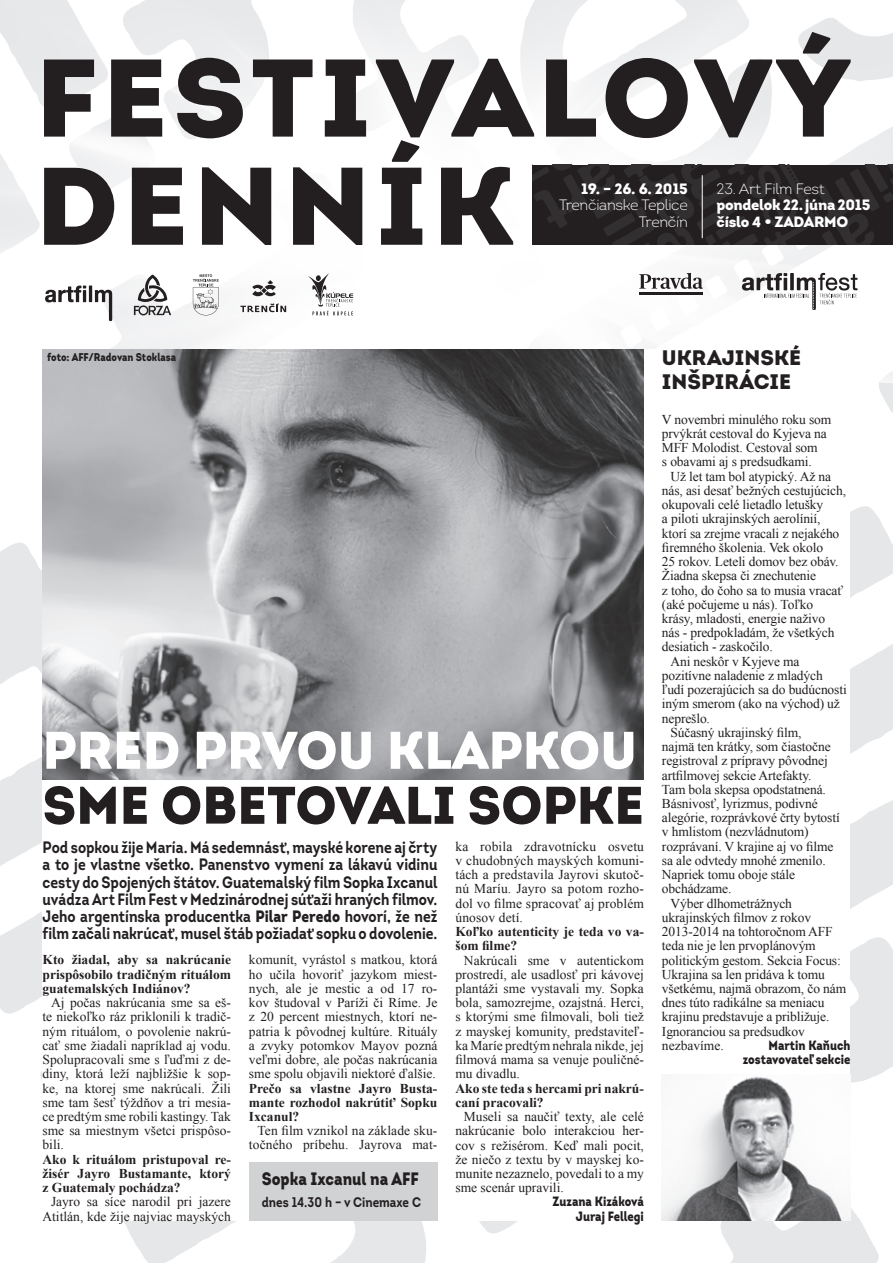
<style>
.page{position:relative;width:893px;height:1263px;background:#fff}
.page>*{position:absolute;margin:0;border:0;box-sizing:border-box;transform-origin:0 0}
.t1{font:900 110.1px/108.1px "Intro";letter-spacing:.04em;color:#231f20;scale:1.04 1}
.t2{font:900 52.8px "Intro";color:#231f20}
.t3{font:900 52.8px "Intro";color:#fff}
.t4{font:900 21px/24px "Intro";color:#231f20}
.t5{font:900 18px "Intro";color:#231f20;scale:.85 1}
.t6{font:700 16.5px/17.2px "Intro";color:#231f20;text-align:justify;scale:.85 1}
.t7{font:900 15px/16.4px "Intro";letter-spacing:-.02em;color:#fff}
.t8{font:300 15px/16.4px "Intro";letter-spacing:-.02em;color:#fff;text-align:right}
.t9{font:700 13.95px "Intro";color:#231f20;scale:.85 1}
.t10{font:13.5px/14.2px "Times New Roman";letter-spacing:-.01em;color:#231f20;text-align:justify}
.t11{font:700 13.5px/14.2px "Times New Roman";color:#231f20;text-align:justify}
.t12{font:900 13.5px/14.2px "Intro";color:#231f20;text-align:right;scale:.85 1}
.t13{font:13.5px/14.2px "Times New Roman";letter-spacing:.01em;color:#231f20;text-align:right}
.t14{font:900 11.25px "Intro";color:#231f20;scale:.85 1}
.s1{font-weight:900}
</style>
<div class="page">
<svg style="left:850px;top:854px;width:43px;height:229px;fill:#e6e7e9"></svg>
<svg style="left:850px;top:690px;width:43px;height:164px;fill:#e6e7e9"></svg>
<svg style="left:850px;top:506px;width:43px;height:184px;fill:#e6e7e9"></svg>
<svg style="left:479px;top:1221px;width:38px;height:13px"></svg>
<svg style="left:661px;top:1208px;width:218px;height:55px"></svg>
<svg style="left:0;top:543px;width:43px;height:240px;fill:#e6e7e9"></svg>
<svg style="left:0;top:783px;width:42px;height:164px;fill:#e6e7e9"></svg>
<svg style="left:0;top:947px;width:427px;height:316px"></svg>
<img style="left:0;top:0;width:893px;height:383px">
<svg style="left:134px;top:275px;width:37px;height:40px"></svg>
<svg style="left:193px;top:274px;width:26px;height:41px"></svg>
<svg style="left:45px;top:285px;width:67px;height:36px"></svg>
<svg style="left:240px;top:303px;width:46px;height:9px"></svg>
<svg style="left:252px;top:280px;width:24px;height:17px"></svg>
<svg style="left:308px;top:273px;width:45px;height:42px"></svg>
<svg style="left:533px;top:165px;width:360px;height:248px"></svg>
<div style="left:43px;top:349px;width:807px;height:871px;background:#fff"></div>
<hr style="left:702px;top:175px;width:1px;height:63px;background:#fff">
<img style="left:43px;top:349px;width:601px;height:430px">
<div style="left:249px;top:1162px;width:188px;height:58px;background:#d1d2d4"></div>
<img style="left:662px;top:1076px;width:187px;height:144px">
<h1 class="t1" style="left:35px;top:42px;width:785px">FESTIVALOVÝ<br>DENNÍK</h1>
<p class="t8" style="left:717px;top:181px;width:110px">23. Art Film Fest</p>
<p class="t7" style="left:717px;top:197px;width:155px">pondelok 22. júna 2015 číslo 4 • ZADARMO</p>
<p class="t7" style="left:581px;top:180px;width:108px">19. – 26. 6. 2015</p>
<p class="t8" style="left:559px;top:197px;width:130px">Trenčianske Teplice<br>Trenčín</p>
<p class="t14" style="left:47px;top:350px;width:153px">foto: AFF/Radovan Stoklasa</p>
<h2 class="t3" style="left:43px;top:715px;width:596px">PRED PRVOU KLAPKOU</h2>
<h2 class="t2" style="left:43px;top:770px;width:603px">SME OBETOVALI SOPKE</h2>
<p class="t6" style="left:43px;top:838px;width:466px">Pod sopkou žije María. Má sedemnásť, mayské korene aj črty a to je vlastne všetko. Panenstvo vymení za lákavú vidinu cesty do Spojených štátov. Guatemalský film Sopka Ixcanul uvádza Art Film Fest v Medzinárodnej súťaži hraných filmov.<br>Jeho argentínska producentka <span class="s1">Pilar Peredo</span> hovorí, že než film začali nakrúcať, musel štáb požiadať sopku o dovolenie.</p>
<p class="t11" style="left:43px;top:952px;width:190px">Kto žiadal, aby sa nakrúcanie prispôsobilo tradičným rituálom guatemalských Indiánov?</p>
<p class="t10" style="left:42px;top:995px;width:190px;text-indent:9px">Aj počas nakrúcania sme sa eš&shy;te niekoľko ráz priklonili k tradič&shy;ným rituálom, o povolenie nakrú&shy;cať sme žiadali napríklad aj vodu.<br>Spolupracovali sme s ľuďmi z de&shy;diny, ktorá leží najbližšie k sop&shy;ke, na ktorej sme nakrúcali. Žili sme tam šesť týždňov a tri mesia&shy;ce predtým sme robili kastingy. Tak sme sa miestnym všetci prispôso&shy;bili.</p>
<p class="t11" style="left:42px;top:1151px;width:190px">Ako k rituálom pristupoval re&shy;žisér Jayro Bustamante, ktorý z Guatemaly pochádza?</p>
<p class="t10" style="left:42px;top:1194px;width:190px;text-align:right">Jayro sa síce narodil pri jazere<br>Atitlán, kde žije najviac mayských</p>
<p class="t10" style="left:249px;top:952px;width:190px">komunít, vyrástol s matkou, ktorá ho učila hovoriť jazykom miest&shy;nych, ale je mestic a od 17 ro&shy;kov študoval v Paríži či Ríme. Je z 20 percent miestnych, ktorí ne&shy;patria k pôvodnej kultúre. Rituály a zvyky potomkov Mayov pozná veľmi dobre, ale počas nakrúcania sme spolu objavili niektoré ďalšie.</p>
<p class="t11" style="left:249px;top:1080px;width:190px">Prečo sa vlastne Jayro Busta&shy;mante rozhodol nakrútiť Sopku Ixcanul?</p>
<p class="t13" style="left:249px;top:1123px;width:190px">Ten film vznikol na základe sku&shy;točného príbehu. Jayrova mat-</p>
<h3 class="t5" style="left:262px;top:1166px;width:186px">Sopka Ixcanul na AFF</h3>
<p class="t9" style="left:262px;top:1193px;width:189px">dnes 14.30 h – v Cinemaxe C</p>
<p class="t10" style="left:455px;top:839px;width:190px">ka robila zdravotnícku osvetu v chudobných mayských komuni&shy;tách a predstavila Jayrovi skutoč&shy;nú Maríu. Jayro sa potom rozho&shy;dol vo filme spracovať aj problém únosov detí.</p>
<p class="t11" style="left:455px;top:924px;width:190px">Koľko autenticity je teda vo va&shy;šom filme?</p>
<p class="t10" style="left:455px;top:952px;width:190px;text-indent:9px">Nakrúcali sme v autentickom prostredí, ale usadlosť pri kávovej plantáži sme vystavali my. Sopka bola, samozrejme, ozajstná. Herci, s ktorými sme filmovali, boli tiež z mayskej komunity, predstaviteľ&shy;ka Maríe predtým nehrala nikde, jej filmová mama sa venuje pouličné&shy;mu divadlu.</p>
<p class="t11" style="left:455px;top:1080px;width:190px">Ako ste teda s hercami pri nakrú&shy;caní pracovali?</p>
<p class="t10" style="left:455px;top:1109px;width:190px;text-indent:9px">Museli sa naučiť texty, ale celé nakrúcanie bolo interakciou her&shy;cov s režisérom. Keď mali pocit, že niečo z textu by v mayskej ko&shy;munite nezaznelo, povedali to a my sme scenár upravili.</p>
<p class="t12" style="left:552px;top:1194px;width:109px">Zuzana Kizáková<br>Juraj Fellegi</p>
<h3 class="t4" style="left:662px;top:345px;width:141px">UKRAJINSKÉ<br>INŠPIRÁCIE</h3>
<p class="t10" style="left:662px;top:412px;width:171px;text-align:left">V novembri minulého roku som prvýkrát cestoval do Kyjeva na<br>MFF Molodist. Cestoval som<br>s obavami aj s predsudkami.</p>
<p class="t10" style="left:670px;top:469px;width:162px">Už let tam bol atypický. Až na</p>
<p class="t10" style="left:662px;top:483px;width:186px">nás, asi desať bežných cestujúcich,</p>
<p class="t10" style="left:662px;top:497px;width:163px">okupovali celé lietadlo letušky</p>
<p class="t10" style="left:662px;top:511px;width:160px">a piloti ukrajinských aerolínií,</p>
<p class="t10" style="left:662px;top:525px;width:179px">ktorí sa zrejme vracali z nejakého</p>
<p class="t10" style="left:662px;top:540px;width:163px">firemného školenia. Vek okolo</p>
<p class="t10" style="left:662px;top:554px;width:178px">25 rokov. Leteli domov bez obáv.</p>
<p class="t10" style="left:662px;top:568px;width:156px">Žiadna skepsa či znechutenie</p>
<p class="t10" style="left:662px;top:582px;width:183px">z toho, do čoho sa to musia vracať</p>
<p class="t10" style="left:662px;top:597px;width:153px">(aké počujeme u nás). Toľko</p>
<p class="t10" style="left:662px;top:611px;width:165px">krásy, mladosti, energie naživo</p>
<p class="t10" style="left:662px;top:625px;width:174px">nás - predpokladám, že všetkých</p>
<p class="t10" style="left:662px;top:639px;width:112px">desiatich - zaskočilo.</p>
<p class="t10" style="left:670px;top:654px;width:131px">Ani neskôr v Kyjeve ma</p>
<p class="t10" style="left:662px;top:668px;width:162px">pozitívne naladenie z mladých</p>
<p class="t10" style="left:662px;top:682px;width:186px">ľudí pozerajúcich sa do budúcnosti</p>
<p class="t10" style="left:662px;top:696px;width:179px">iným smerom (ako na východ) už</p>
<p class="t10" style="left:662px;top:710px;width:50px">neprešlo.</p>
<p class="t10" style="left:670px;top:725px;width:132px">Súčasný ukrajinský film,</p>
<p class="t10" style="left:662px;top:739px;width:170px">najmä ten krátky, som čiastočne</p>
<p class="t10" style="left:662px;top:753px;width:167px">registroval z prípravy pôvodnej</p>
<p class="t10" style="left:662px;top:767px;width:151px">artfilmovej sekcie Artefakty.</p>
<p class="t10" style="left:662px;top:782px;width:165px">Tam bola skepsa opodstatnená.</p>
<p class="t10" style="left:662px;top:796px;width:157px">Básnivosť, lyrizmus, podivné</p>
<p class="t10" style="left:662px;top:810px;width:179px">alegórie, rozprávkové črty bytostí</p>
<p class="t10" style="left:662px;top:824px;width:148px">v hmlistom (nezvládnutom)</p>
<p class="t10" style="left:662px;top:839px;width:173px">rozprávaní. V krajine aj vo filme</p>
<p class="t10" style="left:662px;top:853px;width:165px">sa ale odvtedy mnohé zmenilo.</p>
<p class="t10" style="left:662px;top:867px;width:135px">Napriek tomu oboje stále</p>
<p class="t10" style="left:662px;top:881px;width:71px">obchádzame.</p>
<p class="t10" style="left:670px;top:895px;width:123px">Výber dlhometrážnych</p>
<p class="t10" style="left:662px;top:910px;width:151px">ukrajinských filmov z rokov</p>
<p class="t10" style="left:662px;top:924px;width:172px">2013-2014 na tohtoročnom AFF</p>
<p class="t10" style="left:662px;top:938px;width:155px">teda nie je len prvoplánovým</p>
<p class="t10" style="left:662px;top:952px;width:180px">politickým gestom. Sekcia Focus:</p>
<p class="t10" style="left:662px;top:967px;width:164px">Ukrajina sa len pridáva k tomu</p>
<p class="t10" style="left:662px;top:981px;width:186px">všetkému, najmä obrazom, čo nám</p>
<p class="t10" style="left:662px;top:995px;width:164px">dnes túto radikálne sa meniacu</p>
<p class="t10" style="left:662px;top:1009px;width:169px">krajinu predstavuje a približuje.</p>
<p class="t10" style="left:662px;top:1023px;width:144px">Ignoranciou sa predsudkov</p>
<p class="t10" style="left:662px;top:1038px;width:63px">nezbavíme.</p>
<p class="t12" style="left:743px;top:1038px;width:128px">Martin Kaňuch zostavovateľ sekcie</p>
</div>
